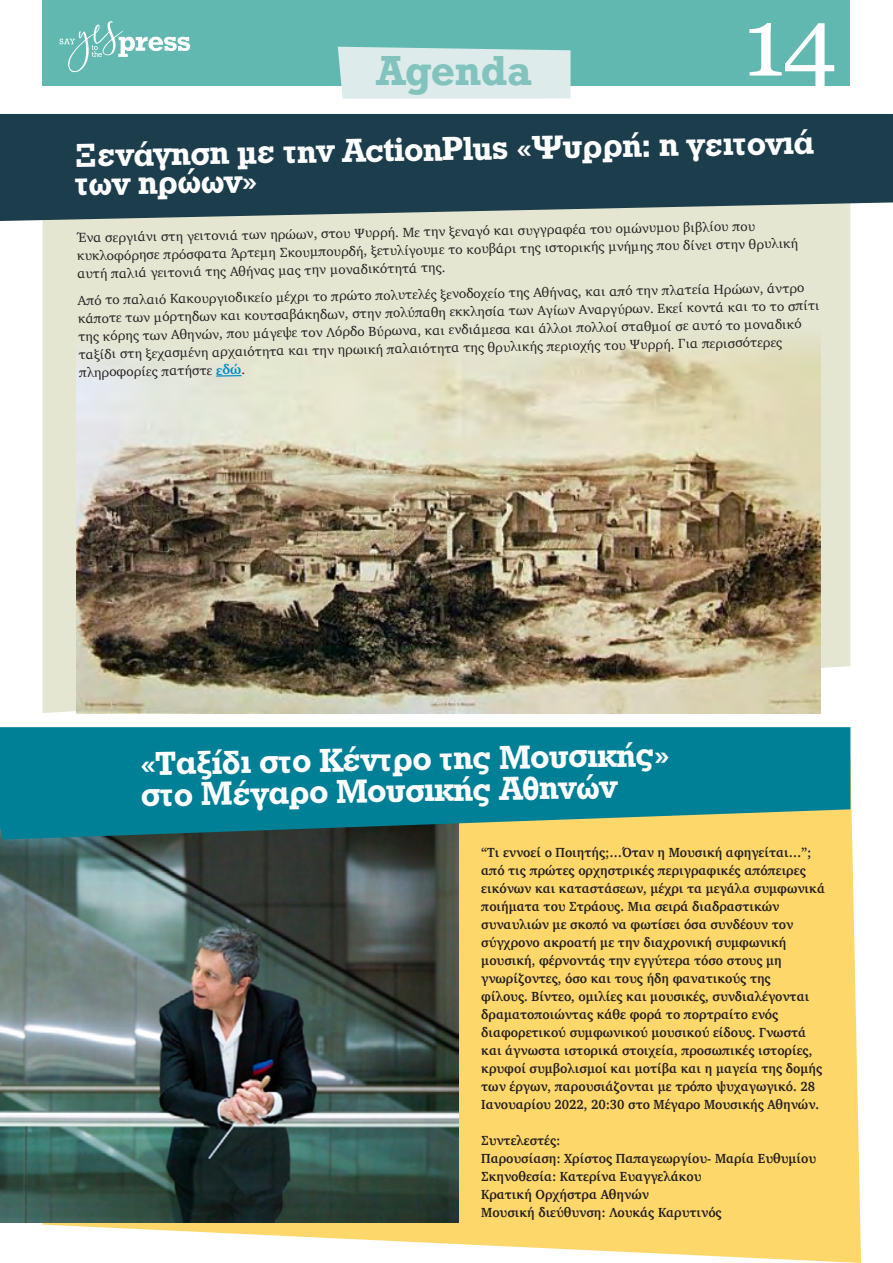
<style>
.page{position:relative;width:893px;height:1263px;background:#fff}
.page>*{position:absolute;margin:0;border:0;box-sizing:border-box;transform-origin:0 0}
.t1{font:97.5px "Georgia";color:#fff}
.t2{font:700 39.6px "Rockwell";letter-spacing:-.015em;color:#82c3bd}
.t3{font:34.5px/28.5px "UB Rockwell Bold";color:#fff}
.t4{font:700 13.5px/18px "Charter";color:#231f20;scale:.93 1}
.t5{font:13.5px/18px "Charter";color:#231f20}
.s1{font-weight:700;color:#008ec9}
</style>
<div class="page">
<div style="left:43px;top:0;width:807px;height:85px;background:#61b8b0"></div>
<svg style="left:60px;top:21px;width:130px;height:51px"></svg>
<div style="left:43px;top:221px;width:807px;height:492px;background:#e4e6d1"></div>
<img style="left:77px;top:327px;width:743px;height:386px">
<svg style="left:0;top:744px;width:861px;height:519px;background:#fdda7a"></svg>
<hr style="left:216px;top:375px;width:25px;height:2px;background:#008ec9">
<svg style="left:0;top:114px;width:893px;height:107px;background:#2d4b57"></svg>
<div style="left:338px;top:47px;width:232px;height:52px;background:#ddecea"></div>
<img style="left:0;top:839px;width:459px;height:383px">
<svg style="left:0;top:727px;width:850px;height:112px;background:#19858f"></svg>
<h2 class="t2" style="left:376px;top:45px;width:157px">Agenda</h2>
<h1 class="t1" style="left:743px;top:-29px;width:96px">14</h1>
<h3 class="t3" style="left:74px;top:141px;width:741px;rotate:-1deg">Ξενάγηση με την ActionPlus «Ψυρρή: η γειτονιά των ηρώων»</h3>
<p class="t5" style="left:77px;top:229px;width:723px;rotate:-1deg">Ένα σεργιάνι στη γειτονιά των ηρώων, στου Ψυρρή. Με την ξεναγό και συγγραφέα του ομώνυμου βιβλίου που κυκλοφόρησε πρόσφατα Άρτεμη Σκουμπουρδή, ξετυλίγουμε το κουβάρι της ιστορικής μνήμης που δίνει στην θρυλική αυτή παλιά γειτονιά της Αθήνας μας την μοναδικότητά της.</p>
<p class="t5" style="left:78px;top:291px;width:743px;rotate:-1deg">Από το παλαιό Κακουργιοδικείο μέχρι το πρώτο πολυτελές ξενοδοχείο της Αθήνας, και από την πλατεία Ηρώων, άντρο κάποτε των μόρτηδων και κουτσαβάκηδων, στην πολύπαθη εκκλησία των Αγίων Αναργύρων. Εκεί κοντά και το το σπίτι της κόρης των Αθηνών, που μάγεψε τον Λόρδο Βύρωνα, και ενδιάμεσα και άλλοι πολλοί σταθμοί σε αυτό το μοναδικό ταξίδι στη ξεχασμένη αρχαιότητα και την ηρωική παλαιότητα της θρυλικής περιοχής του Ψυρρή. Για περισσότερες πληροφορίες πατήστε <span class="s1">εδώ</span>.</p>
<h3 class="t3" style="left:140px;top:747px;width:530px;line-height:31.5px;rotate:-1deg">«Ταξίδι στο Κέντρο της Μουσικής» στο Μέγαρο Μουσικής Αθηνών</h3>
<p class="t4" style="left:481px;top:843px;width:371px">“Τι εννοεί ο Ποιητής;…Όταν η Μουσική αφηγείται…”; από τις πρώτες ορχηστρικές περιγραφικές απόπειρες εικόνων και καταστάσεων, μέχρι τα μεγάλα συμφωνικά ποιήματα του Στράους. Μια σειρά διαδραστικών συναυλιών με σκοπό να φωτίσει όσα συνδέουν τον σύγχρονο ακροατή με την διαχρονική συμφωνική μουσική, φέρνοντάς την εγγύτερα τόσο στους μη γνωρίζοντες, όσο και τους ήδη φανατικούς της<br>φίλους. Βίντεο, ομιλίες και μουσικές, συνδιαλέγονται δραματοποιώντας κάθε φορά το πορτραίτο ενός διαφορετικού συμφωνικού μουσικού είδους. Γνωστά και άγνωστα ιστορικά στοιχεία, προσωπικές ιστορίες, κρυφοί συμβολισμοί και μοτίβα και η μαγεία της δομής των έργων, παρουσιάζονται με τρόπο ψυχαγωγικό. 28<br>Ιανουαρίου 2022, 20:30 στο Μέγαρο Μουσικής Αθηνών.</p>
<p class="t4" style="left:481px;top:1131px;width:362px">Συντελεστές:<br>Παρουσίαση: Χρίστος Παπαγεωργίου- Μαρία Ευθυμίου<br>Σκηνοθεσία: Κατερίνα Ευαγγελάκου<br>Κρατική Ορχήστρα Αθηνών<br>Μουσική διεύθυνση: Λουκάς Καρυτινός</p>
</div>
